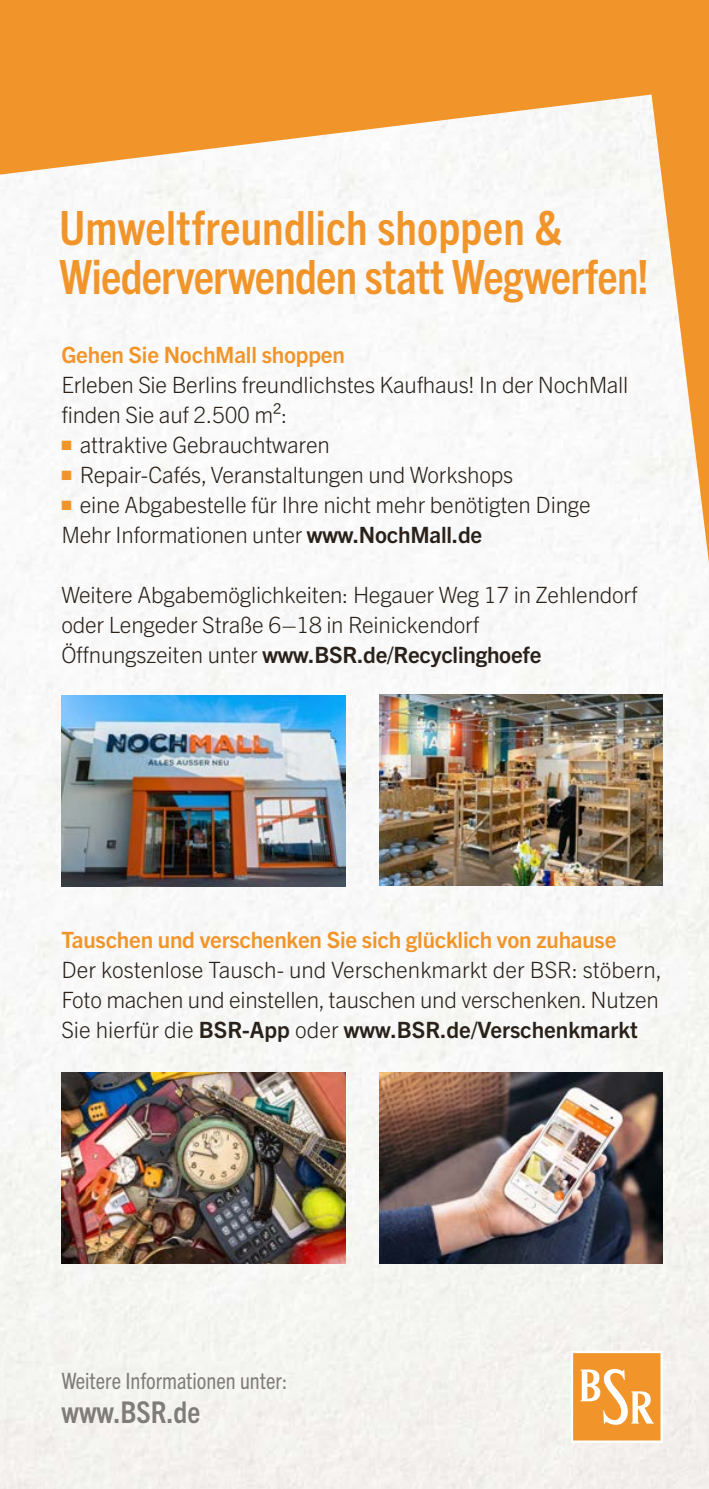
<style>
.page{position:relative;width:709px;height:1489px;background:#fff}
.page>*{position:absolute;margin:0;border:0;box-sizing:border-box;transform-origin:0 0}
.Bio_und_gut{font:700 condensed 47.25px/49.5px "Trade Gothic Next LT Pro";color:#f1952a}
.t1{font:700 condensed 30px "Trade Gothic Next LT Pro";color:#7f7c7a}
.Copy_9pt{font:300 22.5px/30px "Trade Gothic Next LT Pro";letter-spacing:-.01em;color:#29211a}
.Überschrift_RS{font:700 22.5px "Trade Gothic Next LT Pro";letter-spacing:-.01em;color:#f1952a}
.Copy_9pt-2{font:700 22.5px "Trade Gothic Next LT Pro";letter-spacing:-.01em;color:#29211a}
.t2{font:condensed 22.5px "Trade Gothic Next LT Pro";color:#7f7c7a}
.s1{color:#f1952a}
.s2{font-weight:700}
.s3{font-weight:300}
</style>
<div class="page">
<img style="left:0;top:563px;width:709px;height:925px">
<img style="left:61px;top:695px;width:284px;height:191px">
<img style="left:379px;top:694px;width:284px;height:191px">
<svg style="left:570px;top:1350px;width:93px;height:92px"></svg>
<img style="left:379px;top:1072px;width:284px;height:191px">
<img style="left:61px;top:1072px;width:284px;height:191px">
<svg style="left:0;top:0;width:709px;height:563px"></svg>
<h1 class="Bio_und_gut" style="left:59px;top:200px;width:591px">Umweltfreundlich shoppen &amp;<br>Wiederverwenden statt Wegwerfen!</h1>
<h2 class="Überschrift_RS" style="left:61px;top:339px;width:285px">Gehen Sie NochMall shoppen</h2>
<p class="Copy_9pt" style="left:61px;top:368px;width:568px">Erleben Sie Berlins freundlichstes Kaufhaus! In der NochMall finden Sie auf 2.500 m²:</p>
<p class="Copy_9pt" style="left:61px;top:428px;width:270px"><span class="s1">■</span> attraktive Gebrauchtwaren</p>
<p class="Copy_9pt" style="left:61px;top:458px;width:453px"><span class="s1">■</span> Repair-Cafés, Veranstaltungen und Workshops</p>
<p class="Copy_9pt" style="left:61px;top:488px;width:531px"><span class="s1">■</span> eine Abgabestelle für Ihre nicht mehr benötigten Dinge</p>
<p class="Copy_9pt" style="left:61px;top:518px;width:422px">Mehr Informationen unter <span class="s2">www.NochMall.de</span></p>
<p class="Copy_9pt" style="left:61px;top:578px;width:577px">Weitere Abgabemöglichkeiten: Hegauer Weg 17 in Zehlendorf oder Lengeder Straße 6–18 in Reinickendorf</p>
<p class="Copy_9pt-2" style="left:61px;top:639px;width:481px"><span class="s3">Öffnungszeiten unter</span> www.BSR.de/Recyclinghoefe</p>
<h2 class="Überschrift_RS" style="left:61px;top:924px;width:556px">Tauschen und verschenken Sie sich glücklich von zuhause</h2>
<p class="Copy_9pt" style="left:61px;top:953px;width:602px">Der kostenlose Tausch- und Verschenkmarkt der BSR: stöbern,<br>Foto machen und einstellen, tauschen und verschenken. Nutzen<br>Sie hierfür die <span class="s2">BSR-App</span> oder <span class="s2">www.BSR.de/Verschenkmarkt</span></p>
<p class="t2" style="left:61px;top:1365px;width:227px">Weitere Informationen unter:</p>
<p class="t1" style="left:61px;top:1391px;width:140px">www.BSR.de</p>
</div>
